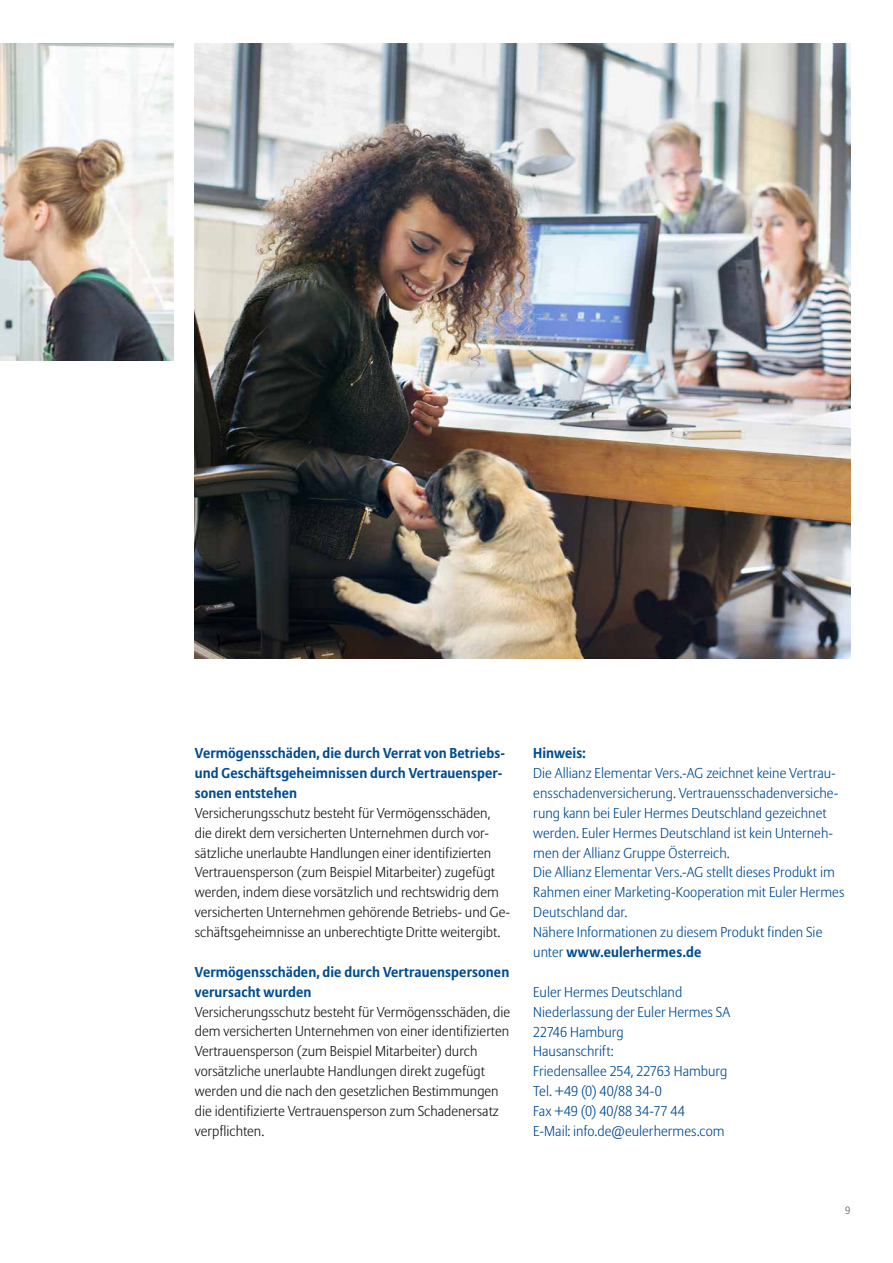
<style>
.page{position:relative;width:893px;height:1263px;background:#fff}
.page>*{position:absolute;margin:0;border:0;box-sizing:border-box;transform-origin:0 0}
.t1{font:300 14.25px/20px "Allianz Sans";color:#181716}
.t2{font:300 14.25px/20px "Allianz Sans";color:#004b92}
.t3{font:700 14.25px/20px "Allianz Sans";letter-spacing:.01em;color:#004b92}
.t4{font:300 10.5px "Allianz Sans";color:#565655}
.s1{font-weight:700}
</style>
<div class="page">
<img style="left:0;top:43px;width:174px;height:318px">
<img style="left:195px;top:43px;width:655px;height:616px">
<p class="t3" style="left:195px;top:743px;width:312px">Vermögensschäden, die durch Verrat von Betriebs&shy;und Geschäftsgeheimnissen durch Vertrauensper&shy;sonen entstehen</p>
<p class="t1" style="left:195px;top:803px;width:317px">Versicherungsschutz besteht für Vermögensschäden, die direkt dem versicherten Unternehmen durch vor&shy;sätzliche unerlaubte Handlungen einer identifizierten Vertrauensperson (zum Beispiel Mitarbeiter) zugefügt werden, indem diese vorsätzlich und rechtswidrig dem versicherten Unternehmen gehörende Betriebs- und Ge&shy;schäftsgeheimnisse an unberechtigte Dritte weitergibt.</p>
<p class="t3" style="left:195px;top:962px;width:316px">Vermögensschäden, die durch Vertrauenspersonen verursacht wurden</p>
<p class="t1" style="left:195px;top:1001px;width:317px">Versicherungsschutz besteht für Vermögensschäden, die dem versicherten Unternehmen von einer identifizierten Vertrauensperson (zum Beispiel Mitarbeiter) durch vorsätzliche unerlaubte Handlungen direkt zugefügt werden und die nach den gesetzlichen Bestimmungen die identifizierte Vertrauensperson zum Schadenersatz verpflichten.</p>
<p class="t3" style="left:533px;top:743px;width:54px">Hinweis:</p>
<p class="t2" style="left:533px;top:763px;width:313px">Die Allianz Elementar Vers.-AG zeichnet keine Vertrau&shy;ensschadenversicherung. Vertrauensschadenversiche&shy;rung kann bei Euler Hermes Deutschland gezeichnet werden. Euler Hermes Deutschland ist kein Unterneh&shy;men der Allianz Gruppe Österreich.<br>Die Allianz Elementar Vers.-AG stellt dieses Produkt im Rahmen einer Marketing-Kooperation mit Euler Hermes Deutschland dar.<br>Nähere Informationen zu diesem Produkt finden Sie unter <span class="s1">www.eulerhermes.de</span></p>
<p class="t2" style="left:533px;top:981px;width:198px">Euler Hermes Deutschland<br>Niederlassung der Euler Hermes SA<br>22746 Hamburg<br>Hausanschrift:<br>Friedensallee 254, 22763 Hamburg<br>Tel. +49 (0) 40/88 34-0<br>Fax +49 (0) 40/88 34-77 44<br>E-Mail: info.de@eulerhermes.com</p>
<p class="t4" style="left:845px;top:1204px;width:7px">9</p>
</div>
